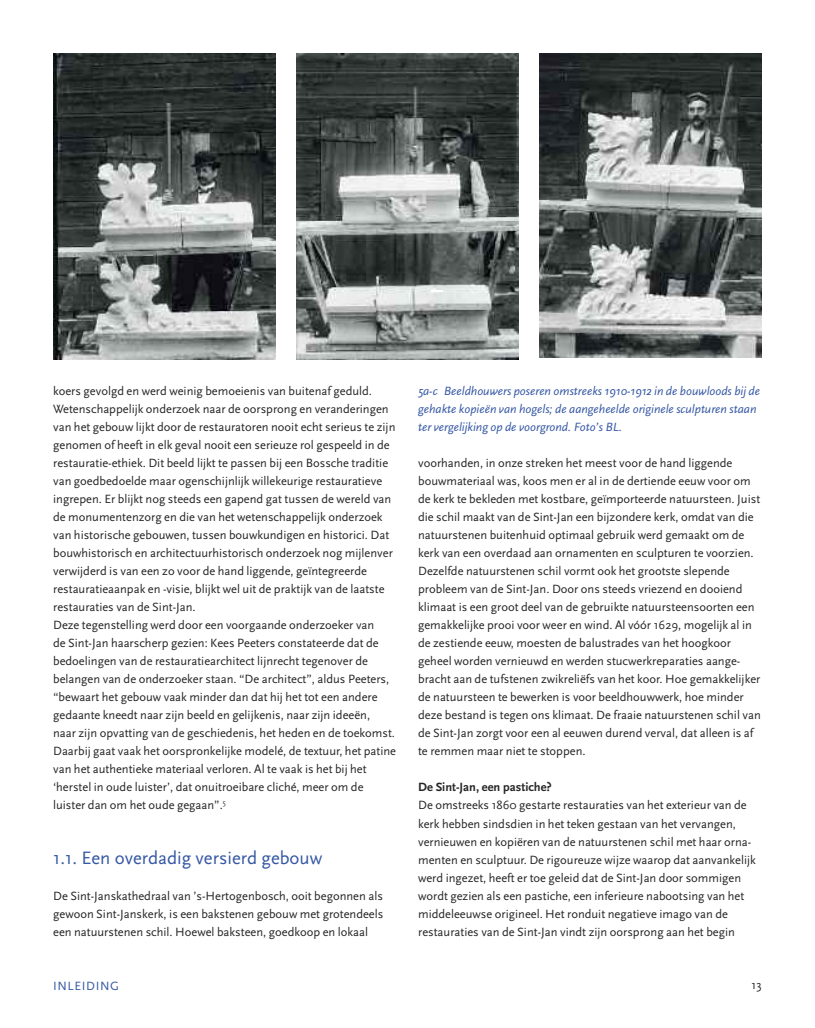
<style>
.page{position:relative;width:815px;height:1028px;background:#fff}
.page>*{position:absolute;margin:0;border:0;box-sizing:border-box;transform-origin:0 0}
.t1{font:18.75px "Scala Sans";color:#3557a4}
.t2{font:12.5px/18px "Scala Sans";color:#272627}
.t3{font:italic 12.5px/18px "Scala Sans";color:#3557a4}
.t4{font:700 12.5px "Scala Sans";color:#272627}
.t5{font:12.5px "Scala Sans";letter-spacing:.05em;color:#3557a4}
</style>
<div class="page">
<img style="left:53px;top:53px;width:222px;height:306px">
<img style="left:296px;top:53px;width:222px;height:307px">
<img style="left:540px;top:53px;width:222px;height:305px">
<svg style="left:431px;top:290px;width:12px;height:1px"></svg>
<p class="t2" style="left:53px;top:382px;width:345px">koers gevolgd en werd weinig bemoeienis van buitenaf geduld.<br>Wetenschappelijk onderzoek naar de oorsprong en veranderingen van het gebouw lijkt door de restauratoren nooit echt serieus te zijn genomen of heeft in elk geval nooit een serieuze rol gespeeld in de restauratie-ethiek. Dit beeld lijkt te passen bij een Bossche traditie van goedbedoelde maar ogenschijnlijk willekeurige restauratieve ingrepen. Er blijkt nog steeds een gapend gat tussen de wereld van de monumentenzorg en die van het wetenschappelijk onderzoek van historische gebouwen, tussen bouwkundigen en historici. Dat bouwhistorisch en architectuurhistorisch onderzoek nog mijlenver verwijderd is van een zo voor de hand liggende, geïntegreerde restauratieaanpak en -visie, blijkt wel uit de praktijk van de laatste restauraties van de Sint-Jan.<br>Deze tegenstelling werd door een voorgaande onderzoeker van<br>de Sint-Jan haarscherp gezien: Kees Peeters constateerde dat de bedoelingen van de restauratiearchitect lijnrecht tegenover de belangen van de onderzoeker staan. “De architect”, aldus Peeters, “bewaart het gebouw vaak minder dan dat hij het tot een andere gedaante kneedt naar zijn beeld en gelijkenis, naar zijn ideeën, naar zijn opvatting van de geschiedenis, het heden en de toekomst.<br>Daarbij gaat vaak het oorspronkelijke modelé, de textuur, het patine van het authentieke materiaal verloren. Al te vaak is het bij het ‘herstel in oude luister’, dat onuitroeibare cliché, meer om de luister dan om het oude gegaan”.<sup>5</sup></p>
<h1 class="t1" style="left:53px;top:846px;width:271px">1.1. Een overdadig versierd gebouw</h1>
<p class="t2" style="left:53px;top:886px;width:332px;text-align:justify">De Sint-Janskathedraal van ’s-Hertogenbosch, ooit begonnen als gewoon Sint-Janskerk, is een bakstenen gebouw met grotendeels een natuurstenen schil. Hoewel baksteen, goedkoop en lokaal</p>
<p class="t3" style="left:418px;top:382px;width:343px">5a-c Beeldhouwers poseren omstreeks 1910-1912 in de bouwloods bij de gehakte kopieën van hogels; de aangeheelde originele sculpturen staan ter vergelijking op de voorgrond. Foto’s BL.</p>
<p class="t2" style="left:418px;top:454px;width:344px">voorhanden, in onze streken het meest voor de hand liggende bouwmateriaal was, koos men er al in de dertiende eeuw voor om de kerk te bekleden met kostbare, geïmporteerde natuursteen. Juist die schil maakt van de Sint-Jan een bijzondere kerk, omdat van die natuurstenen buitenhuid optimaal gebruik werd gemaakt om de kerk van een overdaad aan ornamenten en sculpturen te voorzien.<br>Dezelfde natuurstenen schil vormt ook het grootste slepende probleem van de Sint-Jan. Door ons steeds vriezend en dooiend klimaat is een groot deel van de gebruikte natuursteensoorten een gemakkelijke prooi voor weer en wind. Al vóór 1629, mogelijk al in de zestiende eeuw, moesten de balustrades van het hoogkoor geheel worden vernieuwd en werden stucwerkreparaties aange&shy;bracht aan de tufstenen zwikreliëfs van het koor. Hoe gemakkelijker de natuursteen te bewerken is voor beeldhouwwerk, hoe minder deze bestand is tegen ons klimaat. De fraaie natuurstenen schil van de Sint-Jan zorgt voor een al eeuwen durend verval, dat alleen is af te remmen maar niet te stoppen.</p>
<p class="t4" style="left:418px;top:780px;width:135px">De Sint-Jan, een pastiche?</p>
<p class="t2" style="left:418px;top:796px;width:339px">De omstreeks 1860 gestarte restauraties van het exterieur van de kerk hebben sindsdien in het teken gestaan van het vervangen, vernieuwen en kopiëren van de natuurstenen schil met haar orna&shy;menten en sculptuur. De rigoureuze wijze waarop dat aanvankelijk werd ingezet, heeft er toe geleid dat de Sint-Jan door sommigen wordt gezien als een pastiche, een inferieure nabootsing van het middeleeuwse origineel. Het ronduit negatieve imago van de restauraties van de Sint-Jan vindt zijn oorsprong aan het begin</p>
<p class="t5" style="left:53px;top:978px;width:67px">INLEIDING</p>
<p class="t2" style="left:752px;top:975px;width:12px">13</p>
</div>
